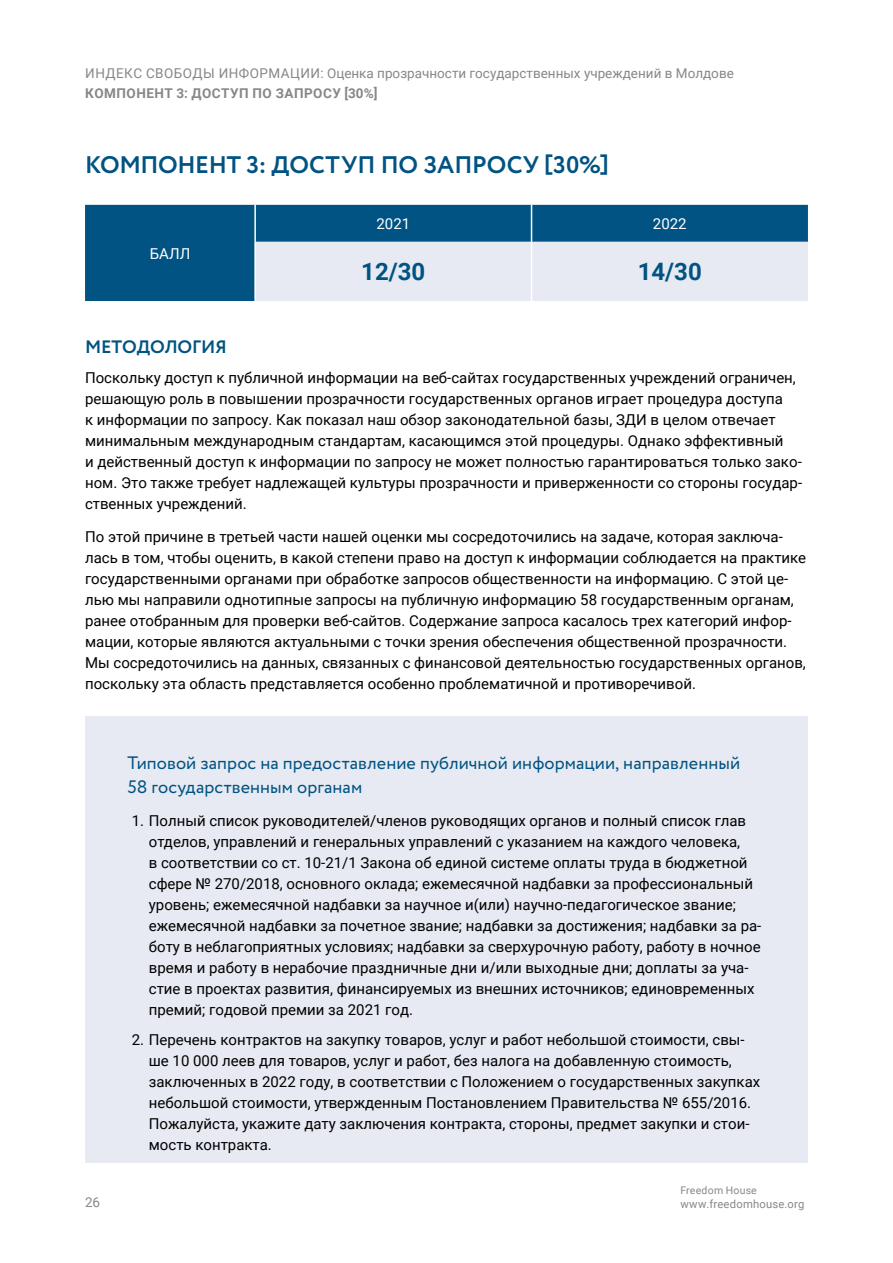
<style>
.page{position:relative;width:893px;height:1263px;background:#fff}
.page>*{position:absolute;margin:0;border:0;box-sizing:border-box;transform-origin:0 0}
.t1{font:700 24px "Circe";letter-spacing:-.01em;color:#005382}
.t2{font:700 24px "Roboto";color:#005382}
.t3{font:18px/24px "Circe";letter-spacing:.005em;color:#005382}
.t4{font:700 18px "Circe";letter-spacing:-.01em;color:#005382}
.t5{font:15px/21px "Roboto";color:#000}
.t6{font:15px "Roboto";color:#fff}
.t7{font:13.5px "Roboto";color:#878787}
.t8{font:700 13.5px "Roboto";letter-spacing:.035em;color:#878787}
.t9{font:11.25px "Roboto";letter-spacing:.02em;color:#878787}
.t10{font:10.5px "Roboto";letter-spacing:.02em;color:#878787}
</style>
<div class="page">
<div style="left:85px;top:205px;width:723px;height:96px;background:#005382"></div>
<div style="left:256px;top:242px;width:552px;height:59px;background:#e7eaf2"></div>
<hr style="left:254px;top:205px;width:2px;height:37px;background:#fff">
<hr style="left:531px;top:205px;width:1px;height:37px;background:#fff">
<hr style="left:254px;top:242px;width:2px;height:59px;background:#fff">
<hr style="left:531px;top:242px;width:1px;height:59px;background:#fff">
<div style="left:85px;top:716px;width:723px;height:97px;background:#e7eaf2"></div>
<div style="left:85px;top:802px;width:723px;height:226px;background:#e7eaf2"></div>
<div style="left:85px;top:1021px;width:723px;height:141px;background:#e7eaf2"></div>
<p class="t7" style="left:85px;top:64px;width:650px">ИНДЕКС СВОБОДЫ ИНФОРМАЦИИ: Оценка прозрачности государственных учреждений в Молдове</p>
<p class="t8" style="left:85px;top:84px;width:201px">Компонент 3: Доступ по зап</p>
<p class="t8" style="left:304px;top:84px;width:75px">росу [30%]</p>
<h1 class="t1" style="left:85px;top:149px;width:525px">КОМПОНЕНТ 3: ДОСТУП ПО ЗАПРОСУ [30%]</h1>
<p class="t6" style="left:150px;top:243px;width:42px">БАЛЛ</p>
<p class="t6" style="left:376px;top:213px;width:35px">2021</p>
<p class="t6" style="left:653px;top:213px;width:35px">2022</p>
<h1 class="t2" style="left:361px;top:254px;width:66px">12/30</h1>
<h1 class="t2" style="left:638px;top:254px;width:66px">14/30</h1>
<p class="t4" style="left:85px;top:335px;width:143px">МЕТОДОЛОГИЯ</p>
<p class="t5" style="left:85px;top:366px;width:719px">Поскольку доступ к публичной информации на веб-сайтах государственных учреждений ограничен, решающую роль в повышении прозрачности государственных органов играет процедура доступа<br>к информации по запросу. Как показал наш обзор законодательной базы, ЗДИ в целом отвечает минимальным международным стандартам, касающимся этой процедуры. Однако эффективный<br>и действенный доступ к информации по запросу не может полностью гарантироваться только зако&shy;ном. Это также требует надлежащей культуры прозрачности и приверженности со стороны государ&shy;ственных учреждений.</p>
<p class="t5" style="left:85px;top:526px;width:723px">По этой причине в третьей части нашей оценки мы сосредоточились на задаче, которая заключа&shy;лась в том, чтобы оценить, в какой степени право на доступ к информации соблюдается на практике государственными органами при обработке запросов общественности на информацию. С этой це&shy;лью мы направили однотипные запросы на публичную информацию 58 государственным органам, ранее отобранным для проверки веб-сайтов. Содержание запроса касалось трех категорий инфор&shy;мации, которые являются актуальными с точки зрения обеспечения общественной прозрачности.<br>Мы сосредоточились на данных, связанных с финансовой деятельностью государственных органов, поскольку эта область представляется особенно проблематичной и противоречивой.</p>
<p class="t7" style="left:85px;top:1192px;width:17px">26</p>
<p class="t3" style="left:128px;top:751px;width:614px">Типовой запрос на предоставление публичной информации, направленный<br>58 государственным органам</p>
<p class="t5" style="left:149px;top:810px;width:614px;text-indent:-17px">1. Полный список руководителей/членов руководящих органов и полный список глав отделов, управлений и генеральных управлений с указанием на каждого человека,<br>в соответствии со ст. 10-21/1 Закона об единой системе оплаты труда в бюджетной сфере № 270/2018, основного оклада; ежемесячной надбавки за профессиональный уровень; ежемесячной надбавки за научное и(или) научно-педагогическое звание; ежемесячной надбавки за почетное звание; надбавки за достижения; надбавки за ра&shy;боту в неблагоприятных условиях; надбавки за сверхурочную работу, работу в ночное время и работу в нерабочие праздничные дни и/или выходные дни; доплаты за уча&shy;стие в проектах развития, финансируемых из внешних источников; единовременных премий; годовой премии за 2021 год.</p>
<p class="t5" style="left:149px;top:1028px;width:613px;text-indent:-17px">2. Перечень контрактов на закупку товаров, услуг и работ небольшой стоимости, свы&shy;ше 10 000 леев для товаров, услуг и работ, без налога на добавленную стоимость, заключенных в 2022 году, в соответствии с Положением о государственных закупках небольшой стоимости, утвержденным Постановлением Правительства № 655/2016.<br>Пожалуйста, укажите дату заключения контракта, стороны, предмет закупки и стои&shy;мость контракта.</p>
<p class="t10" style="left:680px;top:1183px;width:78px">Freedom House</p>
<p class="t9" style="left:680px;top:1196px;width:126px">www.freedomhouse.org</p>
</div>
